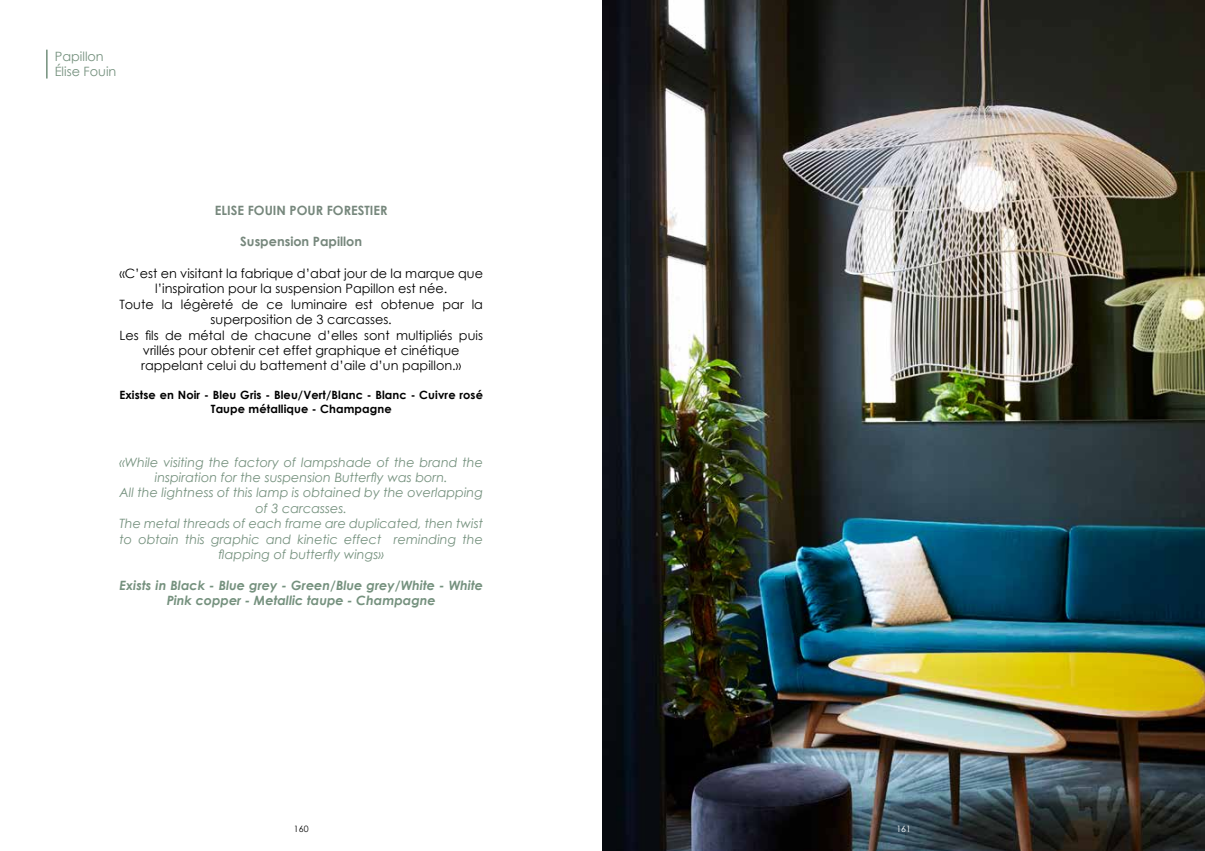
<style>
.page{position:relative;width:1205px;height:851px;background:#fff}
.page>*{position:absolute;margin:0;border:0;box-sizing:border-box;transform-origin:0 0}
.t1{font:12.88px/15.4px "Century Gothic";color:#000;text-align:center}
.t2{font:italic 12.88px/15.4px "Century Gothic";color:#75917e;text-align:center}
.t3{font:italic 700 12.88px/15.4px "Century Gothic";color:#75917e;text-align:center}
.t4{font:700 12.88px "Century Gothic";color:#76877c}
.t5{font:12.88px/15.4px "Century Gothic";color:#75917e}
.t6{font:700 11.38px/13.6px "Century Gothic";letter-spacing:.01em;color:#000;text-align:center}
.t7{font:8.75px "Century Gothic";color:#000}
.t8{font:8.75px "Century Gothic";color:#fff}
</style>
<div class="page">
<img style="left:602px;top:0;width:603px;height:850px">
<hr style="left:46px;top:50px;width:2px;height:28px;background:#75917e">
<p class="t5" style="left:55px;top:48px;width:63px">Papillon<br>Élise Fouin</p>
<p class="t4" style="left:215px;top:200px;width:174px">ELISE FOUIN POUR FORESTIER</p>
<p class="t4" style="left:240px;top:232px;width:123px">Suspension Papillon</p>
<p class="t1" style="left:119px;top:265px;width:365px">«C’est en visitant la fabrique d’abat jour de la marque que l’inspiration pour la suspension Papillon est née.<br>Toute la légèreté de ce luminaire est obtenue par la superposition de 3 carcasses.<br>Les fils de métal de chacune d’elles sont multipliés puis vrillés pour obtenir cet effet graphique et cinétique rappelant celui du battement d’aile d’un papillon.»</p>
<p class="t6" style="left:119px;top:388px;width:365px">Existse en Noir - Bleu Gris - Bleu/Vert/Blanc - Blanc - Cuivre rosé<br>Taupe métallique - Champagne</p>
<p class="t2" style="left:119px;top:454px;width:365px">«While visiting the factory of lampshade of the brand the inspiration for the suspension Butterfly was born.<br>All the lightness of this lamp is obtained by the overlapping of 3 carcasses.<br>The metal threads of each frame are duplicated, then twist to obtain this graphic and kinetic effect reminding the flapping of butterfly wings»</p>
<p class="t3" style="left:119px;top:577px;width:365px">Exists in Black - Blue grey - Green/Blue grey/White - White<br>Pink copper - Metallic taupe - Champagne</p>
<p class="t7" style="left:294px;top:822px;width:16px">160</p>
<p class="t8" style="left:896px;top:822px;width:16px">161</p>
</div>
